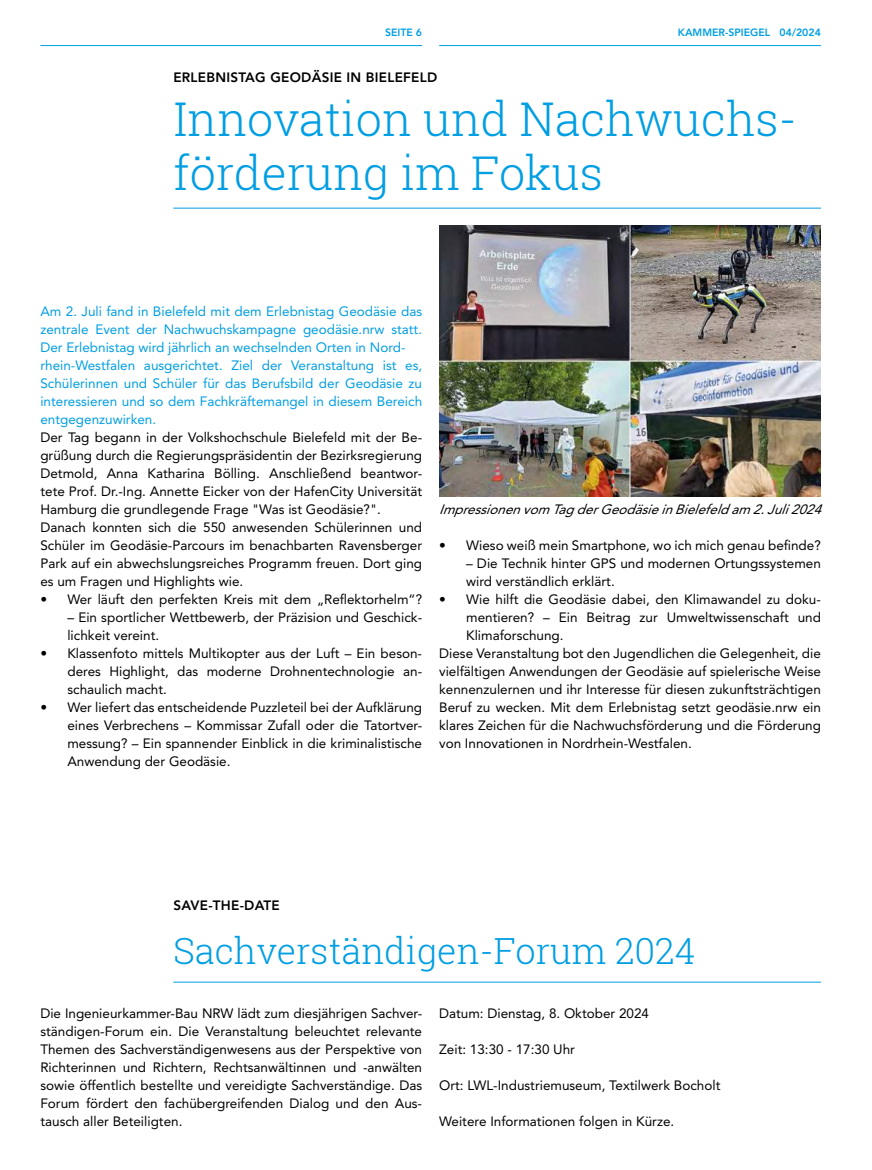
<style>
.page{position:relative;width:872px;height:1170px;background:#fff}
.page>*{position:absolute;margin:0;border:0;box-sizing:border-box;transform-origin:0 0}
.t1{font:300 46.5px/54px "Roboto Slab";color:#009ee3}
.t2{font:300 36px "Roboto Slab";color:#009ee3}
.t3{font:13.5px/18px "Avenir LT Std";color:#000}
.t4{font:13.5px/18px "Avenir LT Std";color:#009ee3}
.t5{font:italic 13.5px "Avenir LT Std";color:#000}
.t6{font:800 13.5px "Avenir LT Std";letter-spacing:.02em;color:#000}
.t7{font:800 10.5px "Avenir LT Std";color:#009ee3}
</style>
<div class="page">
<hr style="left:439px;top:45px;width:382px;height:1px;background:#009ee3">
<hr style="left:40px;top:45px;width:382px;height:1px;background:#009ee3">
<img style="left:439px;top:226px;width:382px;height:270px">
<hr style="left:173px;top:208px;width:648px;height:1px;background:#009ee3">
<hr style="left:173px;top:981px;width:648px;height:1px;background:#009ee3">
<p class="t7" style="left:385px;top:26px;width:39px">SEITE 6</p>
<p class="t7" style="left:678px;top:26px;width:145px">KAMMER-SPIEGEL 04/2024</p>
<p class="t6" style="left:173px;top:70px;width:265px">ERLEBNISTAG GEODÄSIE IN BIELEFELD</p>
<h1 class="t1" style="left:173px;top:96px;width:625px">Innovation und Nachwuchs&shy;förderung im Fokus</h1>
<p class="t4" style="left:40px;top:303px;width:383px">Am 2. Juli fand in Bielefeld mit dem Erlebnistag Geodäsie das zentrale Event der Nachwuchskampagne geodäsie.nrw statt.<br>Der Erlebnistag wird jährlich an wechselnden Orten in Nord&shy;rhein-Westfalen ausgerichtet. Ziel der Veranstaltung ist es, Schülerinnen und Schüler für das Berufsbild der Geodäsie zu interessieren und so dem Fachkräftemangel in diesem Bereich entgegenzuwirken.</p>
<p class="t3" style="left:40px;top:429px;width:383px">Der Tag begann in der Volkshochschule Bielefeld mit der Be&shy;grüßung durch die Regierungspräsidentin der Bezirksregierung Detmold, Anna Katharina Bölling. Anschließend beantwor&shy;tete Prof. Dr.-Ing. Annette Eicker von der HafenCity Universität Hamburg die grundlegende Frage "Was ist Geodäsie?".<br>Danach konnten sich die 550 anwesenden Schülerinnen und Schüler im Geodäsie-Parcours im benachbarten Ravensberger Park auf ein abwechslungsreiches Programm freuen. Dort ging es um Fragen und Highlights wie.</p>
<p class="t3" style="left:40px;top:590px;width:383px">• Wer läuft den perfekten Kreis mit dem „Reflektorhelm“?</p>
<p class="t3" style="left:67px;top:608px;width:356px">– Ein sportlicher Wettbewerb, der Präzision und Geschick&shy;lichkeit vereint.</p>
<p class="t3" style="left:67px;top:644px;width:356px;text-align:justify;text-indent:-27px">• Klassenfoto mittels Multikopter aus der Luft – Ein beson&shy;deres Highlight, das moderne Drohnentechnologie an&shy;schaulich macht.</p>
<p class="t3" style="left:67px;top:698px;width:356px;text-align:justify;text-indent:-27px">• Wer liefert das entscheidende Puzzleteil bei der Aufklärung eines Verbrechens – Kommissar Zufall oder die Tatortver&shy;messung? – Ein spannender Einblick in die kriminalistische Anwendung der Geodäsie.</p>
<p class="t5" style="left:439px;top:502px;width:389px">Impressionenvom TagderGeodäsieinBielefeldam 2.Juli2024</p>
<p class="t3" style="left:439px;top:536px;width:383px">• Wieso weiß mein Smartphone, wo ich mich genau befinde?</p>
<p class="t3" style="left:466px;top:554px;width:356px">– Die Technik hinter GPS und modernen Ortungssystemen wird verständlich erklärt.</p>
<p class="t3" style="left:439px;top:590px;width:383px">• Wie hilft die Geodäsie dabei, den Klimawandel zu doku-</p>
<p class="t3" style="left:466px;top:608px;width:356px">mentieren? – Ein Beitrag zur Umweltwissenschaft und</p>
<p class="t3" style="left:466px;top:626px;width:99px">Klimaforschung.</p>
<p class="t3" style="left:439px;top:644px;width:383px">Diese Veranstaltung bot den Jugendlichen die Gelegenheit, die</p>
<p class="t3" style="left:439px;top:662px;width:383px">vielfältigen Anwendungen der Geodäsie auf spielerische Weise</p>
<p class="t3" style="left:439px;top:680px;width:383px">kennenzulernen und ihr Interesse für diesen zukunftsträchtigen</p>
<p class="t3" style="left:439px;top:698px;width:383px">Beruf zu wecken. Mit dem Erlebnistag setzt geodäsie.nrw ein</p>
<p class="t3" style="left:439px;top:716px;width:383px">klares Zeichen für die Nachwuchsförderung und die Förderung</p>
<p class="t3" style="left:439px;top:734px;width:254px">von Innovationen in Nordrhein-Westfalen.</p>
<p class="t6" style="left:173px;top:898px;width:108px">SAVE-THE-DATE</p>
<h2 class="t2" style="left:173px;top:935px;width:523px">Sachverständigen-Forum 2024</h2>
<p class="t3" style="left:40px;top:1005px;width:383px;text-align:justify">Die Ingenieurkammer-Bau NRW lädt zum diesjährigen Sachver&shy;ständigen-Forum ein. Die Veranstaltung beleuchtet relevante Themen des Sachverständigenwesens aus der Perspektive von Richterinnen und Richtern, Rechtsanwältinnen und -anwälten sowie öffentlich bestellte und vereidigte Sachverständige. Das Forum fördert den fachübergreifenden Dialog und den Aus&shy;tausch aller Beteiligten.</p>
<p class="t3" style="left:439px;top:1005px;width:211px">Datum: Dienstag, 8. Oktober 2024</p>
<p class="t3" style="left:439px;top:1041px;width:137px">Zeit: 13:30 - 17:30 Uhr</p>
<p class="t3" style="left:439px;top:1077px;width:283px">Ort: LWL-Industriemuseum, Textilwerk Bocholt</p>
<p class="t3" style="left:439px;top:1113px;width:237px">Weitere Informationen folgen in Kürze.</p>
</div>
